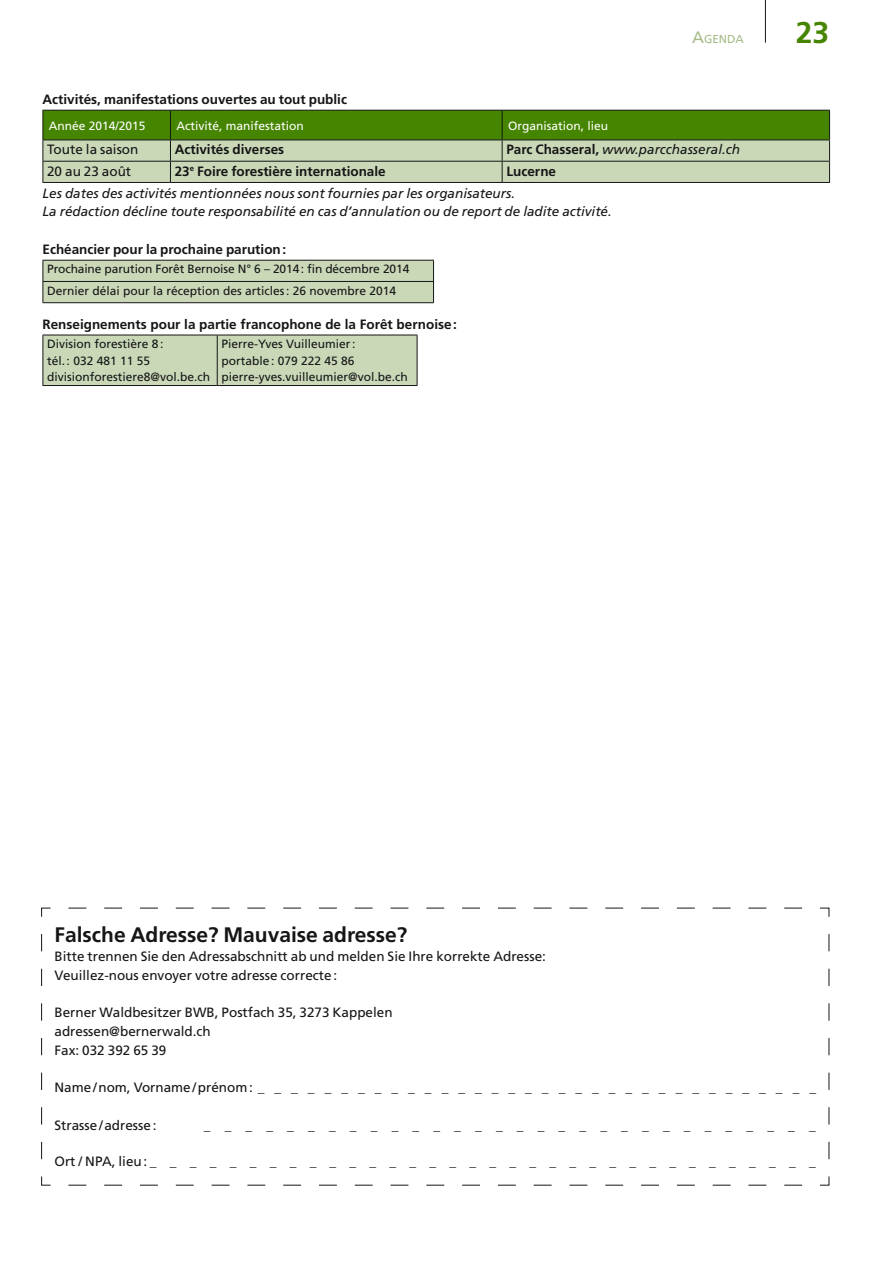
<style>
.page{position:relative;width:893px;height:1263px;background:#fff}
.page>*{position:absolute;margin:0;border:0;box-sizing:border-box;transform-origin:0 0}
.t1{font:700 30px "Frutiger LT";color:#468500}
.t2{font:700 21px "Frutiger LT";color:#151616}
.t3{font:13.5px/18.8px "Frutiger LT";color:#151616}
.t4{font:700 13.5px "Frutiger LT";color:#151616}
.t5{font:italic 13.5px/18.8px "Frutiger LT";color:#151616}
.t6{font:12px/16.5px "Frutiger LT";color:#151616}
.t7{font:12px "Frutiger LT";color:#fff}
.t8{font:11.55px "Frutiger LT";color:#a6bb88}
.s1{font-size:16.5px}
.s2{font-weight:700;font-style:normal}
</style>
<div class="page">
<hr style="left:765px;top:0;width:1px;height:43px;background:#151616">
<svg style="left:43px;top:110px;width:787px;height:72px;background:#8eae68"></svg>
<hr style="left:43px;top:182px;width:127px;height:1px;background:#151616">
<hr style="left:170px;top:182px;width:332px;height:1px;background:#151616">
<hr style="left:502px;top:182px;width:328px;height:1px;background:#151616">
<div style="left:43px;top:260px;width:391px;height:42px;background:#cbd8b8"></div>
<hr style="left:43px;top:302px;width:391px;height:1px;background:#151616">
<div style="left:44px;top:336px;width:373px;height:49px;background:#cbd8b8"></div>
<hr style="left:43px;top:335px;width:174px;height:1px;background:#151616">
<hr style="left:43px;top:335px;width:1px;height:50px;background:#151616">
<hr style="left:217px;top:335px;width:200px;height:1px;background:#151616">
<hr style="left:217px;top:335px;width:1px;height:50px;background:#151616">
<hr style="left:417px;top:335px;width:1px;height:50px;background:#151616">
<hr style="left:43px;top:385px;width:174px;height:1px;background:#151616">
<hr style="left:217px;top:385px;width:200px;height:1px;background:#151616">
<svg style="left:68px;top:1185px;width:735px;height:1px"></svg>
<svg style="left:829px;top:934px;width:1px;height:225px"></svg>
<svg style="left:41px;top:908px;width:788px;height:277px"></svg>
<p class="t8" style="left:692px;top:32px;width:53px"><span class="s1">A</span>GENDA</p>
<h1 class="t1" style="left:796px;top:15px;width:35px">23</h1>
<p class="t4" style="left:43px;top:91px;width:306px">Activités, manifestations ouvertes au tout public</p>
<p class="t7" style="left:49px;top:118px;width:98px">Année 2014/2015</p>
<p class="t7" style="left:176px;top:118px;width:129px">Activité, manifestation</p>
<p class="t7" style="left:508px;top:118px;width:102px">Organisation, lieu</p>
<p class="t3" style="left:47px;top:140px;width:93px">Toute la saison</p>
<p class="t4" style="left:175px;top:142px;width:111px">Activités diverses</p>
<p class="t5" style="left:506px;top:140px;width:235px"><span class="s2">Parc Chasseral,</span> www.parcchasseral.ch</p>
<p class="t3" style="left:47px;top:162px;width:86px">20 au 23 août</p>
<p class="t4" style="left:175px;top:163px;width:212px">23<sup>e</sup> Foire forestière internationale</p>
<p class="t4" style="left:506px;top:163px;width:51px">Lucerne</p>
<p class="t5" style="left:43px;top:184px;width:571px">Les dates des activités mentionnées nous sont fournies par les organisateurs.<br>La rédaction décline toute responsabilité en cas d’annulation ou de report de ladite activité.</p>
<p class="t4" style="left:43px;top:241px;width:245px">Echéancier pour la prochaine parution:</p>
<p class="t6" style="left:47px;top:259px;width:364px;line-height:21.3px">Prochaine parution Forêt Bernoise N° 6 – 2014: fin décembre 2014<br>Dernier délai pour la réception des articles: 26 novembre 2014</p>
<p class="t4" style="left:43px;top:316px;width:416px">Renseignements pour la partie francophone de la Forêt bernoise:</p>
<p class="t6" style="left:47px;top:336px;width:164px">Division forestière 8:<br>tél.: 032 481 11 55 divisionforestiere8@vol.be.ch</p>
<p class="t6" style="left:221px;top:336px;width:188px">Pierre-Yves Vuilleumier: portable: 079 222 45 86 pierre-yves.vuilleumier@vol.be.ch</p>
<h2 class="t2" style="left:55px;top:923px;width:354px">Falsche Adresse? Mauvaise adresse?</h2>
<p class="t3" style="left:55px;top:947px;width:493px">Bitte trennen Sie den Adressabschnitt ab und melden Sie Ihre korrekte Adresse:<br>Veuillez-nous envoyer votre adresse correcte:</p>
<p class="t3" style="left:55px;top:1003px;width:340px">Berner Waldbesitzer BWB, Postfach 35, 3273 Kappelen adressen@bernerwald.ch<br>Fax: 032 392 65 39</p>
<p class="t3" style="left:55px;top:1078px;width:763px">Name/nom, Vorname/prénom:__________________________________</p>
<p class="t3" style="left:55px;top:1116px;width:103px">Strasse/adresse:</p>
<p class="t3" style="left:204px;top:1116px;width:614px">______________________________</p>
<p class="t3" style="left:55px;top:1152px;width:763px">Ort / NPA, lieu:__________________________________</p>
</div>
